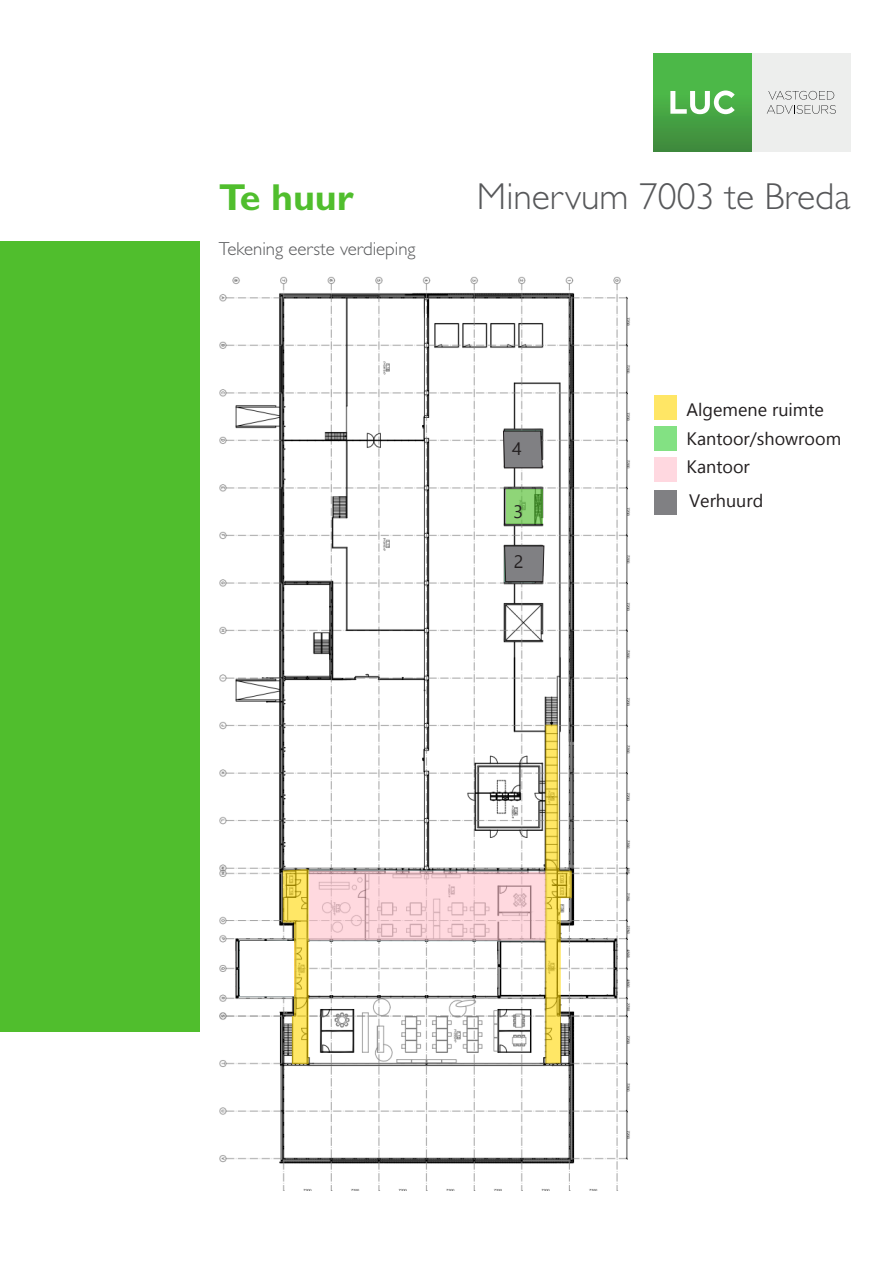
<style>
.page{position:relative;width:893px;height:1263px;background:#fff}
.page>*{position:absolute;margin:0;border:0;box-sizing:border-box;transform-origin:0 0}
.t1{font:300 37.65px "Gill Sans";color:#57585a}
.t2{font:700 37.65px "Gill Sans";color:#50be2d}
.t3{font:300 18.75px "Gill Sans";color:#57585a}
.t4{font:18px "Gadugi";color:#231f20}
</style>
<div class="page">
<div style="left:0;top:241px;width:200px;height:791px;background:#50be2d"></div>
<div style="left:752px;top:53px;width:98px;height:98px;background:#edeeed"></div>
<svg style="left:767px;top:91px;width:69px;height:23px"></svg>
<div style="left:653px;top:53px;width:99px;height:98px;background:linear-gradient(to bottom,#4fc44b,#41903e)"></div>
<svg style="left:670px;top:90px;width:65px;height:24px"></svg>
<img style="left:219px;top:276px;width:411px;height:914px">
<div style="left:654px;top:395px;width:23px;height:25px;background:#ffe665"></div>
<div style="left:654px;top:426px;width:23px;height:25px;background:#83e183"></div>
<div style="left:654px;top:457px;width:23px;height:24px;background:#ffd8e0"></div>
<div style="left:240px;top:941px;width:54px;height:54px;background:#fff"></div>
<svg style="left:503px;top:430px;width:40px;height:39px;background:#77777a"></svg>
<svg style="left:504px;top:545px;width:41px;height:37px;background:#79797b"></svg>
<svg style="left:506px;top:490px;width:36px;height:34px"></svg>
<div style="left:654px;top:490px;width:23px;height:25px;background:#808083"></div>
<p class="t2" style="left:219px;top:175px;width:136px">Te huur</p>
<p class="t3" style="left:219px;top:238px;width:198px">Tekening eerste verdieping</p>
<p class="t1" style="left:477px;top:175px;width:375px">Minervum 7003 te Breda</p>
<p class="t4" style="left:512px;top:437px;width:11px">4</p>
<p class="t4" style="left:513px;top:501px;width:11px">3</p>
<p class="t4" style="left:514px;top:550px;width:11px">2</p>
<p class="t4" style="left:687px;top:399px;width:139px">Algemene ruimte</p>
<p class="t4" style="left:687px;top:427px;width:156px">Kantoor/showroom</p>
<p class="t4" style="left:687px;top:456px;width:65px">Kantoor</p>
<p class="t4" style="left:689px;top:490px;width:76px">Verhuurd</p>
</div>
